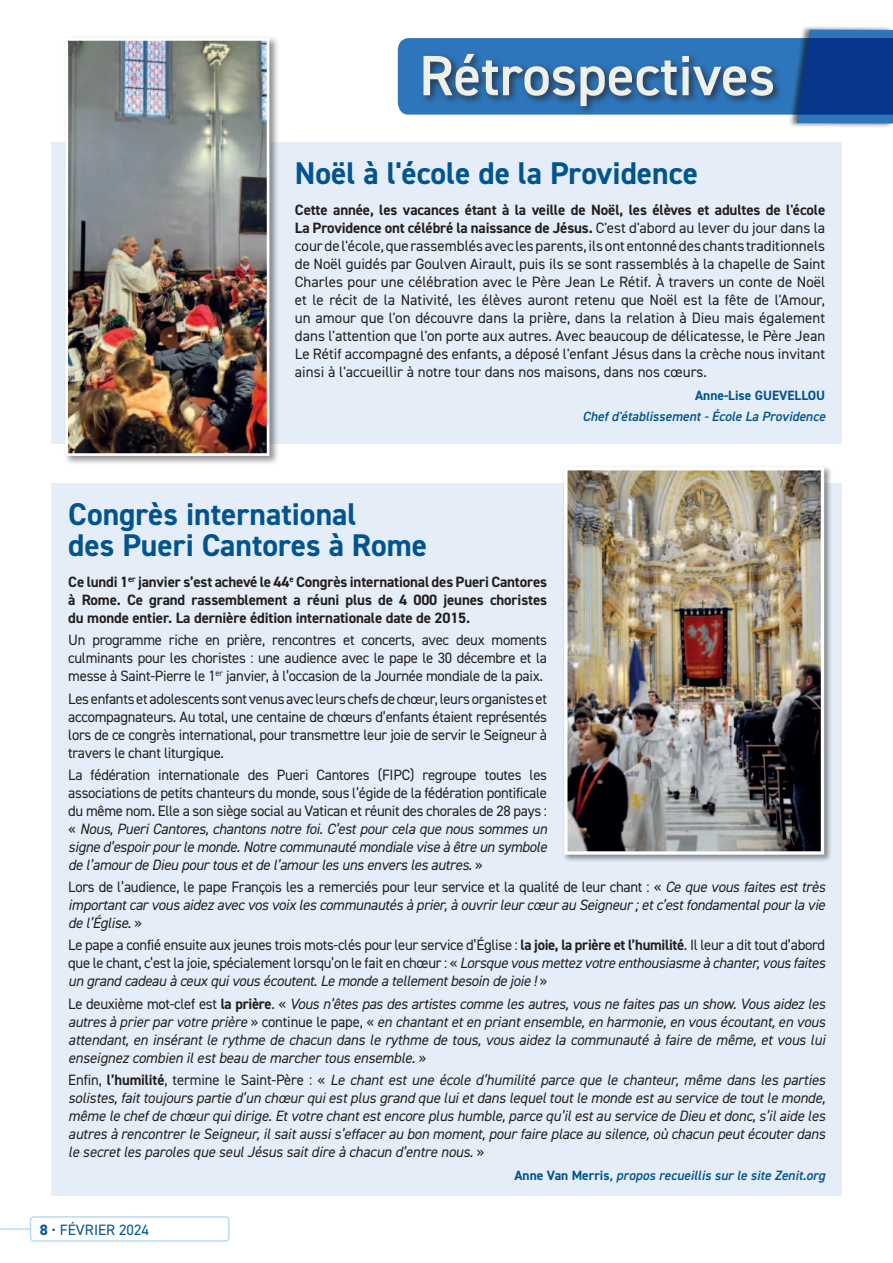
<style>
.page{position:relative;width:893px;height:1263px;background:#fff}
.page>*{position:absolute;margin:0;border:0;box-sizing:border-box;transform-origin:0 0}
.t1{font:600 57px "DIN2014";color:#f0f0ea}
.t2{font:700 31.5px/31.5px "DIN2014";color:#01548f}
.t3{font:15px/18px "DIN2014";letter-spacing:-.02em;color:#231f20;text-align:justify}
.t4{font:italic 15px/18px "DIN2014";letter-spacing:-.01em;color:#231f20;text-align:justify}
.t5{font:700 15px/18px "DIN2014";letter-spacing:-.01em;color:#231f20;text-align:justify}
.t6{font:15px "DIN2014";color:#01548f}
.t7{font:italic 600 13.5px "DIN2014";color:#01548f}
.t8{font:700 13.5px "DIN2014";color:#01548f}
.s1{font-weight:700}
.s2{font-style:italic}
.s3{font-style:normal}
.s4{font-weight:700;font-style:normal}
</style>
<div class="page">
<hr style="left:0;top:1228px;width:51px;height:2px;background:#b9dbf3">
<div style="left:31px;top:1217px;width:198px;height:24px;background:#fff;border-radius:4px"></div>
<div style="left:30px;top:1216px;width:200px;height:26px;border:2px solid #b9dbf3;border-radius:4px"></div>
<div style="left:788px;top:25px;width:105px;height:103px;background:#231f20;opacity:.6"></div>
<svg style="left:398px;top:30px;width:495px;height:93px;background:#4679b0"></svg>
<div style="left:51px;top:142px;width:791px;height:302px;background:#e5eef8"></div>
<div style="left:51px;top:483px;width:791px;height:713px;background:#e5eef8"></div>
<div style="left:63px;top:36px;width:216px;height:430px;background:#231f20;opacity:.5"></div>
<img style="left:69px;top:42px;width:196px;height:410px">
<div style="left:65px;top:38px;width:204px;height:418px;border:3px solid #fff"></div>
<div style="left:563px;top:466px;width:270px;height:397px;background:#231f20;opacity:.5"></div>
<img style="left:568px;top:471px;width:252px;height:380px">
<div style="left:564px;top:467px;width:260px;height:388px;border:3px solid #fff"></div>
<h1 class="t1" style="left:419px;top:45px;width:358px">Rétrospectives</h1>
<h2 class="t2" style="left:295px;top:157px;width:405px">Noël à l'école de la Providence</h2>
<p class="t3" style="left:295px;top:200px;width:532px"><span class="s1">Cette année, les vacances étant à la veille de Noël, les élèves et adultes de l'école La Providence ont célébré la naissance de Jésus.</span> C'est d'abord au lever du jour dans la cour de l'école, que rassemblés avec les parents, ils ont entonné des chants traditionnels de Noël guidés par Goulven Airault, puis ils se sont rassemblés à la chapelle de Saint Charles pour une célébration avec le Père Jean Le Rétif. À travers un conte de Noël et le récit de la Nativité, les élèves auront retenu que Noël est la fête de l'Amour, un amour que l'on découvre dans la prière, dans la relation à Dieu mais également dans l'attention que l'on porte aux autres. Avec beaucoup de délicatesse, le Père Jean Le Rétif accompagné des enfants, a déposé l'enfant Jésus dans la crèche nous invitant ainsi à l'accueillir à notre tour dans nos maisons, dans nos cœurs.</p>
<p class="t8" style="left:695px;top:388px;width:132px">Anne-Lise GUEVELLOU</p>
<p class="t7" style="left:583px;top:409px;width:244px">Chef d'établissement - École La Providence</p>
<h2 class="t2" style="left:68px;top:498px;width:360px">Congrès international<br>des Pueri Cantores à Rome</h2>
<p class="t5" style="left:68px;top:573px;width:480px">Ce lundi 1<sup>er</sup> janvier s’est achevé le 44<sup>e</sup> Congrès international des Pueri Cantores à Rome. Ce grand rassemblement a réuni plus de 4 000 jeunes choristes du monde entier. La dernière édition internationale date de 2015.</p>
<p class="t3" style="left:68px;top:631px;width:480px">Un programme riche en prière, rencontres et concerts, avec deux moments culminants pour les choristes : une audience avec le pape le 30 décembre et la messe à Saint-Pierre le 1<sup>er</sup> janvier, à l’occasion de la Journée mondiale de la paix.</p>
<p class="t3" style="left:68px;top:689px;width:480px">Les enfants et adolescents sont venus avec leurs chefs de chœur, leurs organistes et accompagnateurs. Au total, une centaine de chœurs d’enfants étaient représentés lors de ce congrès international, pour transmettre leur joie de servir le Seigneur à travers le chant liturgique.</p>
<p class="t3" style="left:68px;top:766px;width:480px">La fédération internationale des Pueri Cantores (FIPC) regroupe toutes les associations de petits chanteurs du monde, sous l’égide de la fédération pontificale du même nom. Elle a son siège social au Vatican et réunit des chorales de 28 pays : « <span class="s2">Nous, Pueri Cantores, chantons notre foi. C’est pour cela que nous sommes un signe d’espoir pour le monde. Notre communauté mondiale vise à être un symbole de l’amour de Dieu pour tous et de l’amour les uns envers les autres.</span> »</p>
<p class="t4" style="left:68px;top:878px;width:758px"><span class="s3">Lors de l’audience, le pape François les a remerciés pour leur service et la qualité de leur chant : «</span> Ce que vous faites est très important car vous aidez avec vos voix les communautés à prier, à ouvrir leur cœur au Seigneur ; et c’est fondamental pour la vie de l’Église. <span class="s3">»</span></p>
<p class="t3" style="left:68px;top:936px;width:758px">Le pape a confié ensuite aux jeunes trois mots-clés pour leur service d’Église : <span class="s1">la joie, la prière et l’humilité</span>. Il leur a dit tout d’abord que le chant, c’est la joie, spécialement lorsqu’on le fait en chœur : « <span class="s2">Lorsque vous mettez votre enthousiasme à chanter, vous faites un grand cadeau à ceux qui vous écoutent. Le monde a tellement besoin de joie !</span> »</p>
<p class="t4" style="left:68px;top:994px;width:758px"><span class="s3">Le deuxième mot-clef est</span> <span class="s4">la prière</span><span class="s3">. «</span> Vous n’êtes pas des artistes comme les autres, vous ne faites pas un show. Vous aidez les autres à prier par votre prière <span class="s3">» continue le pape, «</span> en chantant et en priant ensemble, en harmonie, en vous écoutant, en vous attendant, en insérant le rythme de chacun dans le rythme de tous, vous aidez la communauté à faire de même, et vous lui enseignez combien il est beau de marcher tous ensemble. <span class="s3">»</span></p>
<p class="t4" style="left:68px;top:1071px;width:759px"><span class="s3">Enfin,</span> <span class="s4">l’humilité</span><span class="s3">, termine le Saint-Père : «</span> Le chant est une école d’humilité parce que le chanteur, même dans les parties solistes, fait toujours partie d’un chœur qui est plus grand que lui et dans lequel tout le monde est au service de tout le monde, même le chef de chœur qui dirige. Et votre chant est encore plus humble, parce qu’il est au service de Dieu et donc, s’il aide les autres à rencontrer le Seigneur, il sait aussi s’effacer au bon moment, pour faire place au silence, où chacun peut écouter dans le secret les paroles que seul Jésus sait dire à chacun d’entre nous. <span class="s3">»</span></p>
<p class="t7" style="left:514px;top:1169px;width:312px"><span class="s4">Anne Van Merris</span>, propos recueillis sur le site Zenit.org</p>
<p class="t6" style="left:40px;top:1222px;width:111px"><span class="s1">8</span> • FÉVRIER 2024</p>
</div>
